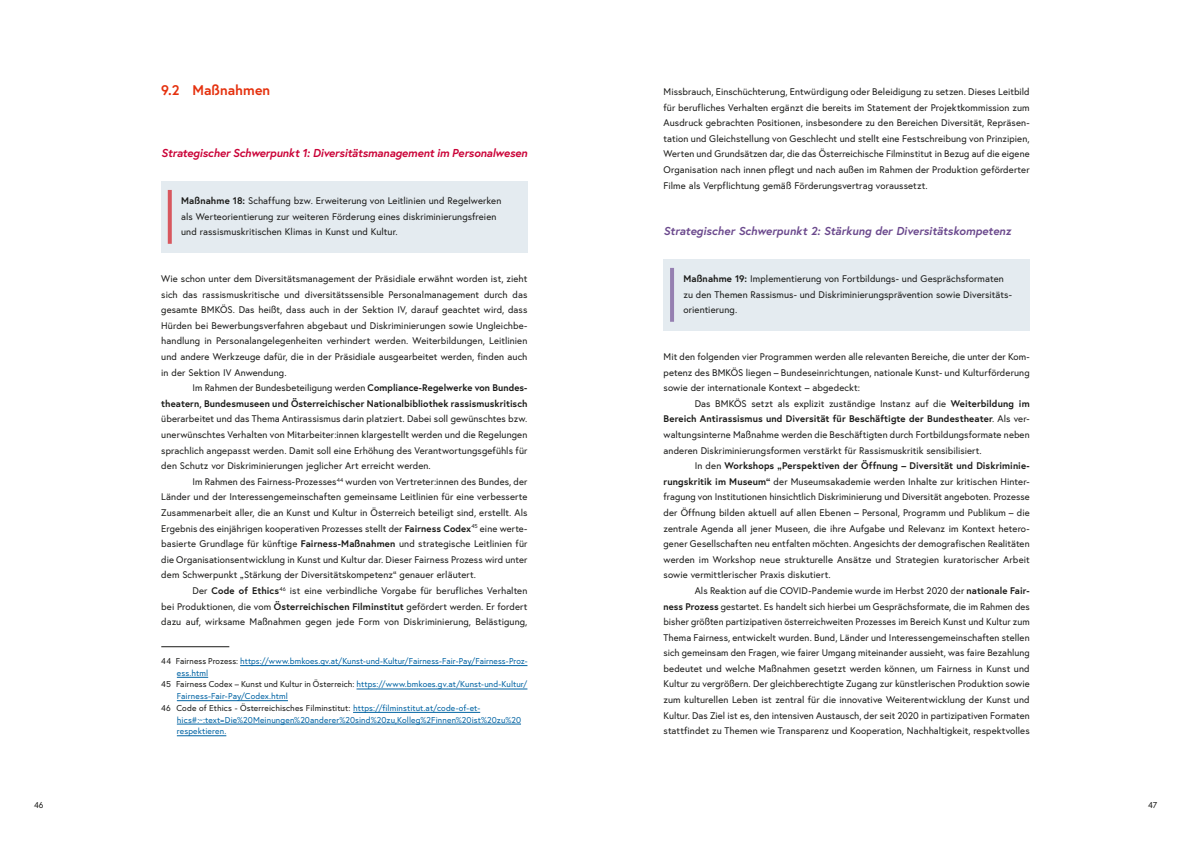
<style>
.page{position:relative;width:1191px;height:842px;background:#fff}
.page>*{position:absolute;margin:0;border:0;box-sizing:border-box;transform-origin:0 0}
.t1{font:700 14px "Europa Austria";letter-spacing:.005em;color:#e5310e}
.h3_ohne_Nummerierung_kursiv{font:italic 700 11.5px "Europa Austria";letter-spacing:-.01em;color:#ca0237}
.h3_ohne_Nummerierung_kursiv-2{font:italic 700 11.5px "Europa Austria";color:#6b498d}
.p_Erstzeileneinzug{font:9.6px/15.6px "Europa Austria";letter-spacing:.01em;color:#1a1a18;text-align:justify}
.Infobox_p_Infobox_Schwerpunkt-1{font:9.6px/15.6px "Europa Austria";letter-spacing:.01em;color:#1a1a18}
.Infobox_p_Infobox_Schwerpunkt-2{font:9.6px/15.6px "Europa Austria";letter-spacing:.01em;color:#1a1a18}
.p_Fußnote{font:8.5px/11.7px "Europa Austria";letter-spacing:.01em;color:#0063a3}
.t2{font:8.5px "Europa Austria";color:#1a1a18}
.s1{font-weight:700}
.s2{color:#1a1a18}
</style>
<div class="page">
<div style="left:663px;top:259px;width:366px;height:72px;background:#e4ebf0"></div>
<hr style="left:670px;top:268px;width:4px;height:54px;background:#957fb1">
<div style="left:161px;top:181px;width:366px;height:72px;background:#e4ebf0"></div>
<svg style="left:168px;top:190px;width:4px;height:54px"></svg>
<hr style="left:161px;top:646px;width:68px;height:1px;background:#1a1a18">
<hr style="left:240px;top:665px;width:287px;height:1px;background:#0063a3">
<hr style="left:177px;top:677px;width:31px;height:1px;background:#0063a3">
<hr style="left:356px;top:689px;width:171px;height:1px;background:#0063a3">
<hr style="left:177px;top:700px;width:111px;height:1px;background:#0063a3">
<hr style="left:353px;top:712px;width:127px;height:1px;background:#0063a3">
<hr style="left:177px;top:724px;width:344px;height:1px;background:#0063a3">
<hr style="left:177px;top:736px;width:49px;height:1px;background:#0063a3">
<h2 class="t1" style="left:161px;top:80px;width:110px">9.2 Maßnahmen</h2>
<h3 class="h3_ohne_Nummerierung_kursiv" style="left:161px;top:145px;width:368px">Strategischer Schwerpunkt 1: Diversitätsmanagement im Personalwesen</h3>
<p class="Infobox_p_Infobox_Schwerpunkt-1" style="left:181px;top:193px;width:322px"><span class="s1">Maßnahme 18:</span> Schaffung bzw. Erweiterung von Leitlinien und Regelwerken als Werteorientierung zur weiteren Förderung eines diskriminierungsfreien und rassismuskritischen Klimas in Kunst und Kultur.</p>
<p class="p_Erstzeileneinzug" style="left:161px;top:271px;width:368px">Wie schon unter dem Diversitätsmanagement der Präsidiale erwähnt worden ist, zieht sich das rassismuskritische und diversitätssensible Personalmanagement durch das gesamte BMKÖS. Das heißt, dass auch in der Sektion IV, darauf geachtet wird, dass Hürden bei Bewerbungsverfahren abgebaut und Diskriminierungen sowie Ungleichbe&shy;handlung in Personalangelegenheiten verhindert werden. Weiterbildungen, Leitlinien und andere Werkzeuge dafür, die in der Präsidiale ausgearbeitet werden, finden auch in der Sektion IV Anwendung.</p>
<p class="p_Erstzeileneinzug" style="left:161px;top:380px;width:368px;text-indent:31px">Im Rahmen der Bundesbeteiligung werden <span class="s1">Compliance-Regelwerke von Bundes&shy;theatern, Bundesmuseen und Österreichischer Nationalbibliothek rassismuskritisch </span>überarbeitet und das Thema Antirassismus darin platziert. Dabei soll gewünschtes bzw. unerwünschtes Verhalten von Mitarbeiter:innen klargestellt werden und die Regelungen sprachlich angepasst werden. Damit soll eine Erhöhung des Verantwortungsgefühls für den Schutz vor Diskriminierungen jeglicher Art erreicht werden.</p>
<p class="p_Erstzeileneinzug" style="left:161px;top:473px;width:368px;text-indent:31px">Im Rahmen des Fairness-Prozesses<sup>44</sup> wurden von Vertreter:innen des Bundes, der Länder und der Interessengemeinschaften gemeinsame Leitlinien für eine verbesserte Zusammenarbeit aller, die an Kunst und Kultur in Österreich beteiligt sind, erstellt. Als Ergebnis des einjährigen kooperativen Prozesses stellt der <span class="s1">Fairness Codex</span><sup>45</sup> eine werte&shy;basierte Grundlage für künftige <span class="s1">Fairness-Maßnahmen</span> und strategische Leitlinien für die Organisationsentwicklung in Kunst und Kultur dar. Dieser Fairness Prozess wird unter dem Schwerpunkt „Stärkung der Diversitätskompetenz“ genauer erläutert.</p>
<p class="p_Erstzeileneinzug" style="left:161px;top:583px;width:368px;text-indent:31px">Der <span class="s1">Code of Ethics</span><sup>46</sup> ist eine verbindliche Vorgabe für berufliches Verhalten bei Produktionen, die vom <span class="s1">Österreichischen Filminstitut</span> gefördert werden. Er fordert dazu auf, wirksame Maßnahmen gegen jede Form von Diskriminierung, Belästigung,</p>
<p class="p_Fußnote" style="left:177px;top:655px;width:352px;text-indent:-16px"><span class="s2">44 Fairness Prozess:</span> https://www.bmkoes.gv.at/Kunst-und-Kultur/Fairness-Fair-Pay/Fairness-Proz&shy;ess.html</p>
<p class="p_Fußnote" style="left:177px;top:678px;width:352px;text-indent:-16px"><span class="s2">45 Fairness Codex – Kunst und Kultur in Österreich:</span> https://www.bmkoes.gv.at/Kunst-und-Kultur/<br>Fairness-Fair-Pay/Codex.html</p>
<p class="p_Fußnote" style="left:177px;top:702px;width:346px;text-indent:-16px"><span class="s2">46 Code of Ethics - Österreichisches Filminstitut:</span> https://filminstitut.at/code-of-et&shy;hics#:~:text=Die%20Meinungen%20anderer%20sind%20zu,Kolleg%2Finnen%20ist%20zu%20 respektieren.</p>
<p class="p_Erstzeileneinzug" style="left:663px;top:84px;width:368px">Missbrauch, Einschüchterung, Entwürdigung oder Beleidigung zu setzen. Dieses Leitbild für berufliches Verhalten ergänzt die bereits im Statement der Projektkommission zum Ausdruck gebrachten Positionen, insbesondere zu den Bereichen Diversität, Repräsen&shy;tation und Gleichstellung von Geschlecht und stellt eine Festschreibung von Prinzipien, Werten und Grundsätzen dar, die das Österreichische Filminstitut in Bezug auf die eigene Organisation nach innen pflegt und nach außen im Rahmen der Produktion geförderter Filme als Verpflichtung gemäß Förderungsvertrag voraussetzt.</p>
<h3 class="h3_ohne_Nummerierung_kursiv-2" style="left:663px;top:223px;width:349px">Strategischer Schwerpunkt 2: Stärkung der Diversitätskompetenz</h3>
<p class="Infobox_p_Infobox_Schwerpunkt-2" style="left:683px;top:271px;width:330px"><span class="s1">Maßnahme 19:</span> Implementierung von Fortbildungs- und Gesprächsformaten zu den Themen Rassismus- und Diskriminierungsprävention sowie Diversitäts&shy;orientierung.</p>
<p class="p_Erstzeileneinzug" style="left:663px;top:349px;width:368px">Mit den folgenden vier Programmen werden alle relevanten Bereiche, die unter der Kom&shy;petenz des BMKÖS liegen – Bundeseinrichtungen, nationale Kunst- und Kulturförderung sowie der internationale Kontext – abgedeckt:</p>
<p class="p_Erstzeileneinzug" style="left:663px;top:395px;width:368px;text-indent:31px">Das BMKÖS setzt als explizit zuständige Instanz auf die <span class="s1">Weiterbildung im Bereich Antirassismus und Diversität für Beschäftigte der Bundestheater</span>. Als ver&shy;waltungsinterne Maßnahme werden die Beschäftigten durch Fortbildungsformate neben anderen Diskriminierungsformen verstärkt für Rassismuskritik sensibilisiert.</p>
<p class="p_Erstzeileneinzug" style="left:663px;top:458px;width:368px;text-indent:31px">In den <span class="s1">Workshops „Perspektiven der Öffnung – Diversität und Diskriminie&shy;rungskritik im Museum“</span> der Museumsakademie werden Inhalte zur kritischen Hinter&shy;fragung von Institutionen hinsichtlich Diskriminierung und Diversität angeboten. Prozesse der Öffnung bilden aktuell auf allen Ebenen – Personal, Programm und Publikum – die zentrale Agenda all jener Museen, die ihre Aufgabe und Relevanz im Kontext hetero&shy;gener Gesellschaften neu entfalten möchten. Angesichts der demografischen Realitäten werden im Workshop neue strukturelle Ansätze und Strategien kuratorischer Arbeit sowie vermittlerischer Praxis diskutiert.</p>
<p class="p_Erstzeileneinzug" style="left:663px;top:583px;width:368px;text-indent:31px">Als Reaktion auf die COVID-Pandemie wurde im Herbst 2020 der <span class="s1">nationale Fair&shy;ness Prozess</span> gestartet. Es handelt sich hierbei um Gesprächsformate, die im Rahmen des bisher größten partizipativen österreichweiten Prozesses im Bereich Kunst und Kultur zum Thema Fairness, entwickelt wurden. Bund, Länder und Interessengemeinschaften stellen sich gemeinsam den Fragen, wie fairer Umgang miteinander aussieht, was faire Bezahlung bedeutet und welche Maßnahmen gesetzt werden können, um Fairness in Kunst und Kultur zu vergrößern. Der gleichberechtigte Zugang zur künstlerischen Produktion sowie zum kulturellen Leben ist zentral für die innovative Weiterentwicklung der Kunst und Kultur. Das Ziel ist es, den intensiven Austausch, der seit 2020 in partizipativen Formaten stattfindet zu Themen wie Transparenz und Kooperation, Nachhaltigkeit, respektvolles</p>
<p class="t2" style="left:34px;top:800px;width:11px">46</p>
<p class="t2" style="left:1148px;top:800px;width:10px">47</p>
</div>
